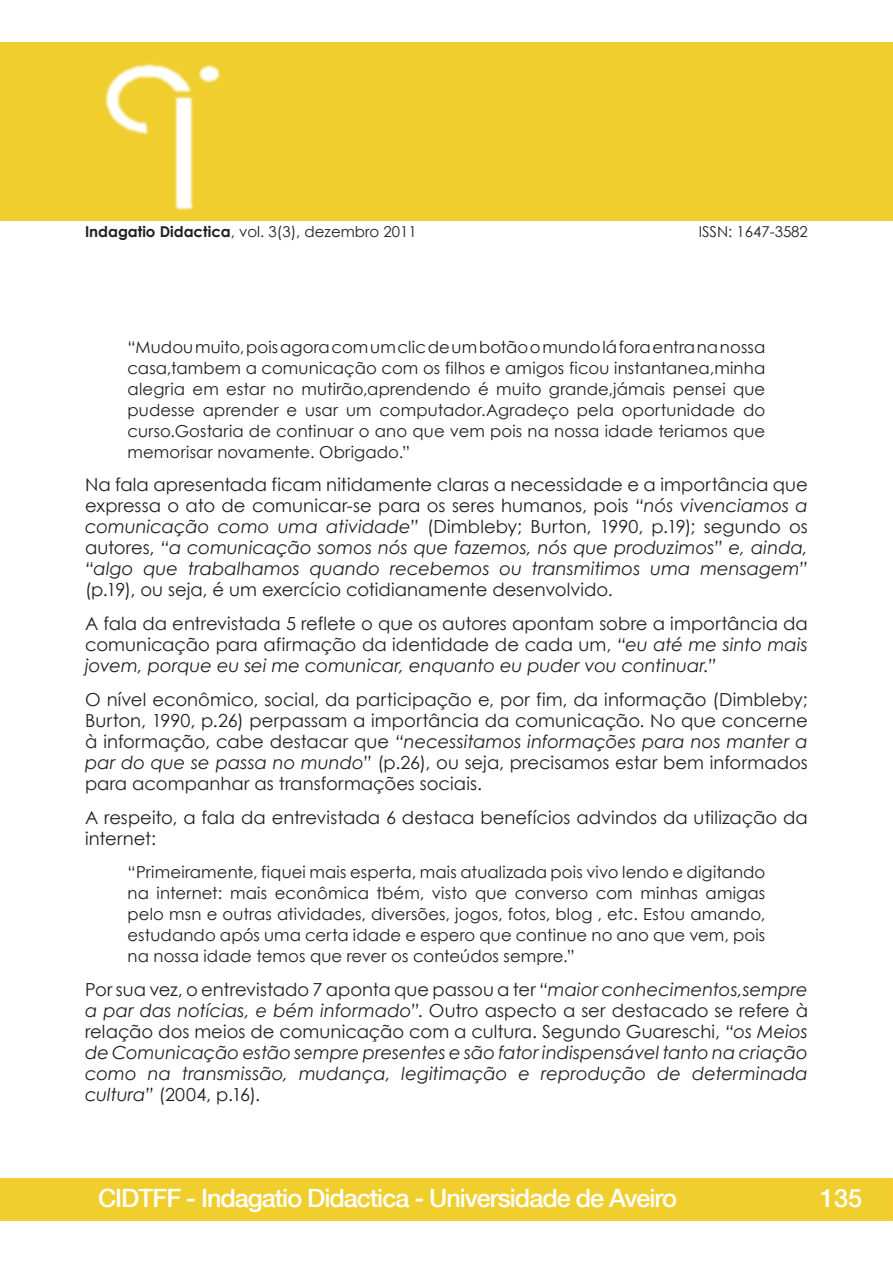
<style>
.page{position:relative;width:893px;height:1263px;background:#fff}
.page>*{position:absolute;margin:0;border:0;box-sizing:border-box;transform-origin:0 0}
.t1{font:500 25.2px "Helvetica Neue LT Com";letter-spacing:-.04em;color:#fff}
.paragrafos{font:18px/21px "Century Gothic";color:#231f20;text-align:justify}
.paragrafos-2{font:italic 18px/21px "Century Gothic";color:#231f20;text-align:justify}
.paragrafos-3{font:16.5px/21px "Century Gothic";letter-spacing:.005em;color:#231f20;text-align:justify}
.t2{font:15px "Century Gothic";color:#231f20}
.s1{font-weight:700}
.s2{font-style:italic}
.s3{font-style:normal}
</style>
<div class="page">
<div style="left:0;top:1179px;width:892px;height:41px;background:#efce2e"></div>
<div style="left:0;top:1178px;width:893px;height:42px;border:2px solid #facd35"></div>
<div style="left:0;top:43px;width:893px;height:178px;background:#efce2e"></div>
<p class="t2" style="left:85px;top:221px;width:333px"><span class="s1">Indagatio Didactica</span>, vol. 3(3), dezembro 2011</p>
<p class="t2" style="left:699px;top:221px;width:111px">ISSN: 1647-3582</p>
<p class="paragrafos-3" style="left:128px;top:336px;width:639px">“Mudou muito, pois agora com um clic de um botão o mundo lá fora entra na nossa casa,tambem a comunicação com os filhos e amigos ficou instantanea,minha alegria em estar no mutirão,aprendendo é muito grande,jámais pensei que pudesse aprender e usar um computador.Agradeço pela oportunidade do curso.Gostaria de continuar o ano que vem pois na nossa idade teriamos que memorisar novamente. Obrigado.”</p>
<p class="paragrafos" style="left:85px;top:474px;width:724px">Na fala apresentada ficam nitidamente claras a necessidade e a importância que expressa o ato de comunicar-se para os seres humanos, pois <span class="s2">“nós vivenciamos a comunicação como uma atividade”</span> (Dimbleby; Burton, 1990, p.19); segundo os autores, <span class="s2">“a comunicação somos nós que fazemos, nós que produzimos” e, ainda, “algo que trabalhamos quando recebemos ou transmitimos uma mensagem” </span>(p.19), ou seja, é um exercício cotidianamente desenvolvido.</p>
<p class="paragrafos" style="left:85px;top:613px;width:724px">A fala da entrevistada 5 reflete o que os autores apontam sobre a importância da comunicação para afirmação da identidade de cada um, <span class="s2">“eu até me sinto mais jovem, porque eu sei me comunicar, enquanto eu puder vou continuar.”</span></p>
<p class="paragrafos" style="left:85px;top:689px;width:724px">O nível econômico, social, da participação e, por fim, da informação (Dimbleby; Burton, 1990, p.26) perpassam a importância da comunicação. No que concerne à informação, cabe destacar que <span class="s2">“necessitamos informações para nos manter a par do que se passa no mundo”</span> (p.26), ou seja, precisamos estar bem informados para acompanhar as transformações sociais.</p>
<p class="paragrafos" style="left:85px;top:806px;width:724px">A respeito, a fala da entrevistada 6 destaca benefícios advindos da utilização da internet:</p>
<p class="paragrafos-3" style="left:128px;top:862px;width:639px">“Primeiramente, fiquei mais esperta, mais atualizada pois vivo lendo e digitando na internet: mais econômica tbém, visto que converso com minhas amigas pelo msn e outras atividades, diversões, jogos, fotos, blog , etc. Estou amando, estudando após uma certa idade e espero que continue no ano que vem, pois na nossa idade temos que rever os conteúdos sempre.”</p>
<p class="paragrafos-2" style="left:85px;top:979px;width:724px"><span class="s3">Por sua vez, o entrevistado 7 aponta que passou a ter</span> “maior conhecimentos,sempre a par das notícias, e bém informado”<span class="s3">. Outro aspecto a ser destacado se refere à relação dos meios de comunicação com a cultura. Segundo Guareschi,</span> “os Meios de Comunicação estão sempre presentes e são fator indispensável tanto na criação como na transmissão, mudança, legitimação e reprodução de determinada cultura” <span class="s3">(2004, p.16).</span></p>
<h1 class="t1" style="left:98px;top:1183px;width:580px">CIDTFF - Indagatio Didactica - Universidade de Aveiro</h1>
<h1 class="t1" style="left:820px;top:1183px;width:44px">135</h1>
</div>
